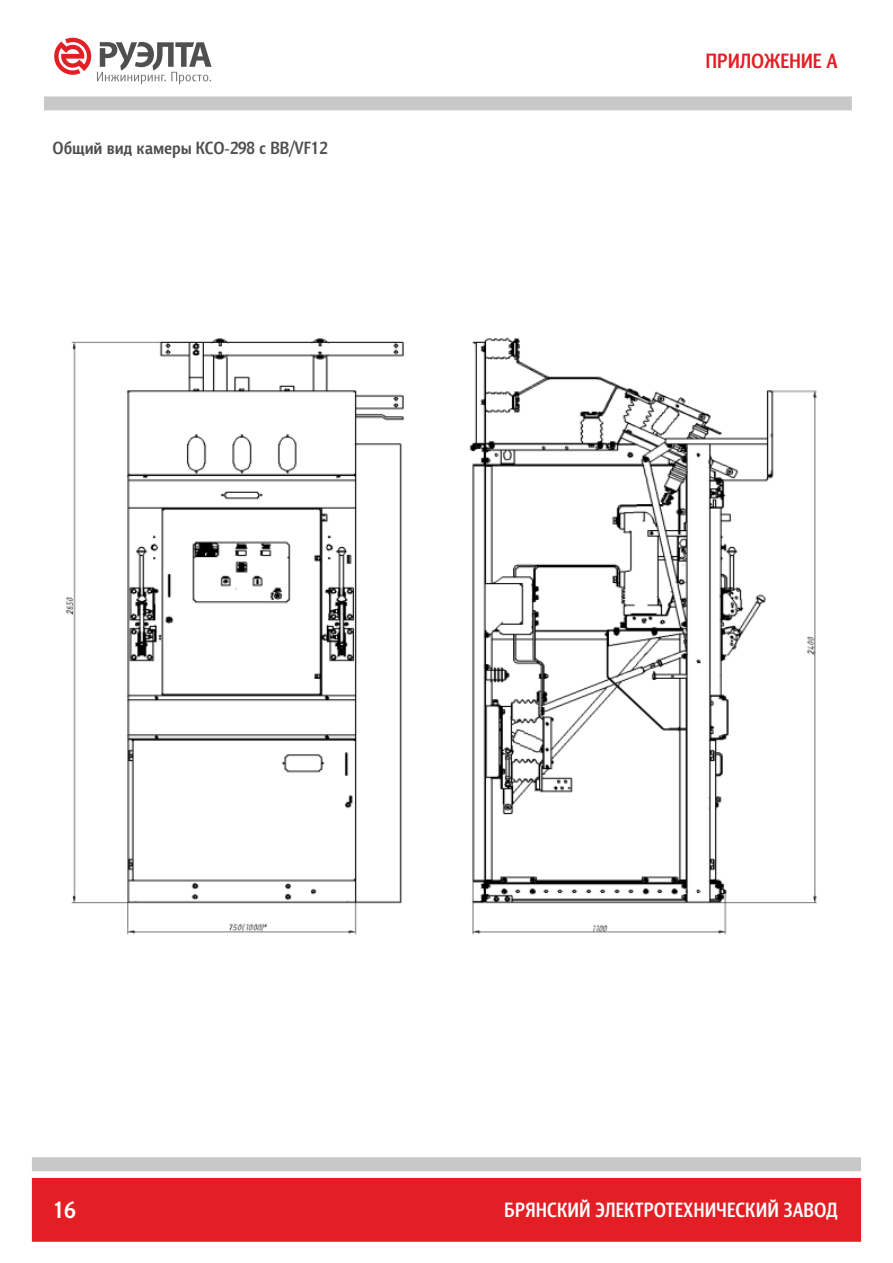
<style>
.page{position:relative;width:893px;height:1263px;background:#fff}
.page>*{position:absolute;margin:0;border:0;box-sizing:border-box;transform-origin:0 0}
.t1{font:700 24px "Barnaul Grotesk";color:#fefefe}
.t2{font:700 21px "Barnaul Grotesk";letter-spacing:.01em;color:#fefefe;scale:.95 1}
.t3{font:700 21px "Barnaul Grotesk";color:#e31e24}
.t4{font:700 18px "Barnaul Grotesk";color:#4f4f4e}
</style>
<div class="page">
<div style="left:32px;top:1157px;width:829px;height:14px;background:#c8c8c9"></div>
<div style="left:32px;top:1178px;width:829px;height:64px;background:#e31e24"></div>
<div style="left:44px;top:96px;width:808px;height:14px;background:#c8c8c9"></div>
<svg style="left:54px;top:38px;width:37px;height:37px"></svg>
<svg style="left:97px;top:42px;width:115px;height:42px"></svg>
<img style="left:66px;top:337px;width:752px;height:598px">
<p class="t4" style="left:53px;top:142px;width:277px">Общий вид камеры КСО-298 с ВВ/VF12</p>
<p class="t3" style="left:705px;top:54px;width:133px">ПРИЛОЖЕНИЕ А</p>
<p class="t1" style="left:53px;top:1202px;width:24px">16</p>
<p class="t2" style="left:504px;top:1203px;width:352px">БРЯНСКИЙ ЭЛЕКТРОТЕХНИЧЕСКИЙ ЗАВОД</p>
</div>
